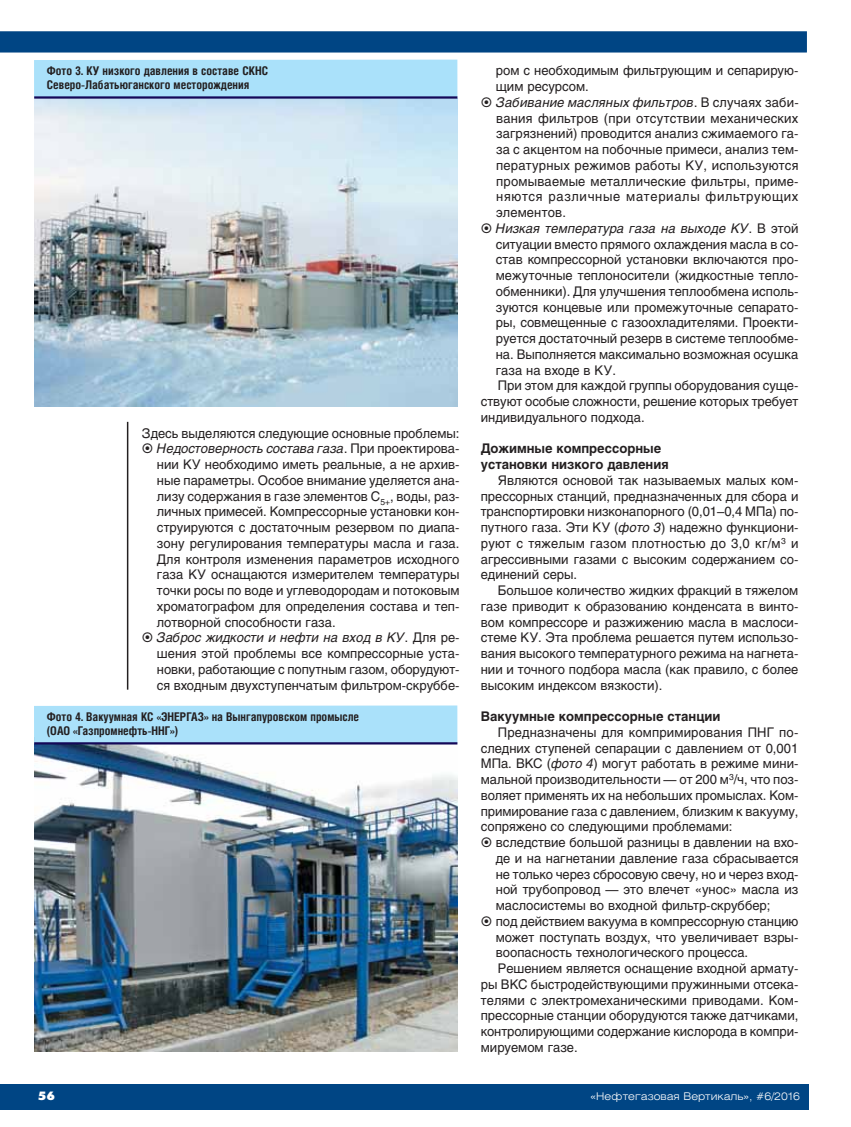
<style>
.page{position:relative;width:851px;height:1127px;background:#fff}
.page>*{position:absolute;margin:0;border:0;box-sizing:border-box;transform-origin:0 0}
.t1{font:13.2px/15.8px "Helios";color:#231f20;text-align:justify}
.t2{font:italic 13.2px "Helios";letter-spacing:.005em;color:#231f20}
.t3{font:700 13.2px/15.8px "Helios";color:#231f20}
.t4{font:13.2px "Helios";letter-spacing:.05em;color:#231f20}
.t5{font:700 12px/13.5px "Helios Cond";color:#231f20}
.t6{font:12px "Futura Futuris XC";color:#fff}
.t7{font:300 10.5px "Helios Ext";color:#fff}
.s1{font-family:"Apple SD Gothic Neo EB00";font-style:normal}
.s2{font-style:normal}
.s3{font-style:italic}
.s4{font-family:"Apple SD Gothic Neo EB00"}
</style>
<div class="page">
<div style="left:0;top:1084px;width:808px;height:26px;background:#004584"></div>
<svg style="left:0;top:31px;width:807px;height:22px;background:#084b88"></svg>
<hr style="left:127px;top:422px;width:1px;height:268px;background:#231f20">
<img style="left:34px;top:99px;width:423px;height:307px">
<div style="left:34px;top:60px;width:423px;height:38px;background:#aae1fa"></div>
<hr style="left:34px;top:96px;width:423px;height:3px;background:#140858">
<img style="left:34px;top:744px;width:423px;height:308px">
<div style="left:34px;top:705px;width:423px;height:39px;background:#aae1fa"></div>
<hr style="left:34px;top:742px;width:423px;height:2px;background:#140858">
<p class="t5" style="left:47px;top:65px;width:223px">Фото 3. КУ низкого давления в составе СКНС<br>Северо-Лабатьюганского месторождения</p>
<p class="t1" style="left:142px;top:426px;width:319px">Здесь выделяются следующие основные проблемы:</p>
<p class="t2" style="left:142px;top:444px;width:319px"><span class="s1">⊙</span> Недостоверность состава газа. <span class="s2">При проектирова-</span></p>
<p class="t1" style="left:157px;top:458px;width:304px">нии КУ необходимо иметь реальные, а не архив-</p>
<p class="t1" style="left:157px;top:474px;width:304px">ные параметры. Особое внимание уделяется ана-</p>
<p class="t1" style="left:157px;top:489px;width:304px">лизу содержания в газе элементов С<sub>5+</sub>, воды, раз-</p>
<p class="t1" style="left:157px;top:505px;width:304px">личных примесей. Компрессорные установки кон-</p>
<p class="t1" style="left:157px;top:521px;width:304px">струируются с достаточным резервом по диапа-</p>
<p class="t1" style="left:157px;top:537px;width:304px">зону регулирования температуры масла и газа.</p>
<p class="t1" style="left:157px;top:552px;width:304px">Для контроля изменения параметров исходного</p>
<p class="t1" style="left:157px;top:568px;width:304px">газа КУ оснащаются измерителем температуры</p>
<p class="t1" style="left:157px;top:584px;width:304px">точки росы по воде и углеводородам и потоковым</p>
<p class="t1" style="left:157px;top:600px;width:304px">хроматографом для определения состава и теп-</p>
<p class="t1" style="left:157px;top:615px;width:180px">лотворной способности газа.</p>
<p class="t2" style="left:142px;top:633px;width:319px"><span class="s1">⊙</span> Заброс жидкости и нефти на вход в КУ. <span class="s2">Для ре-</span></p>
<p class="t1" style="left:157px;top:647px;width:304px">шения этой проблемы все компрессорные уста-</p>
<p class="t1" style="left:157px;top:663px;width:304px">новки, работающие с попутным газом, оборудуют-</p>
<p class="t1" style="left:157px;top:678px;width:304px">ся входным двухступенчатым фильтром-скруббе-</p>
<p class="t5" style="left:47px;top:711px;width:314px">Фото 4. Вакуумная КС «ЭНЕРГАЗ» на Вынгапуровском промысле (ОАО «Газпромнефть-ННГ»)</p>
<p class="t6" style="left:38px;top:1091px;width:18px">56</p>
<p class="t1" style="left:495px;top:64px;width:304px">ром с необходимым фильтрующим и сепарирую-</p>
<p class="t1" style="left:495px;top:80px;width:94px">щим ресурсом.</p>
<p class="t2" style="left:480px;top:97px;width:319px"><span class="s1">⊙</span> Забивание масляных фильтров. <span class="s2">В случаях заби-</span></p>
<p class="t1" style="left:496px;top:111px;width:304px">вания фильтров (при отсутствии механических</p>
<p class="t1" style="left:496px;top:127px;width:304px">загрязнений) проводится анализ сжимаемого га-</p>
<p class="t1" style="left:496px;top:143px;width:304px">за с акцентом на побочные примеси, анализ тем-</p>
<p class="t1" style="left:496px;top:159px;width:304px">пературных режимов работы КУ, используются</p>
<p class="t1" style="left:496px;top:174px;width:304px">промываемые металлические фильтры, приме-</p>
<p class="t4" style="left:496px;top:192px;width:304px">няются различные материалы фильтрующих</p>
<p class="t1" style="left:496px;top:206px;width:71px">элементов.</p>
<p class="t2" style="left:480px;top:223px;width:319px"><span class="s1">⊙</span> Низкая температура газа на выходе КУ. <span class="s2">В этой</span></p>
<p class="t1" style="left:495px;top:237px;width:304px">ситуации вместо прямого охлаждения масла в со-</p>
<p class="t1" style="left:495px;top:253px;width:304px">став компрессорной установки включаются про-</p>
<p class="t1" style="left:495px;top:269px;width:304px">межуточные теплоносители (жидкостные тепло-</p>
<p class="t1" style="left:495px;top:285px;width:304px">обменники). Для улучшения теплообмена исполь-</p>
<p class="t1" style="left:495px;top:300px;width:304px">зуются концевые или промежуточные сепарато-</p>
<p class="t1" style="left:495px;top:316px;width:304px">ры, совмещенные с газоохладителями. Проекти-</p>
<p class="t1" style="left:495px;top:332px;width:304px">руется достаточный резерв в системе теплообме-</p>
<p class="t1" style="left:495px;top:348px;width:304px">на. Выполняется максимально возможная осушка</p>
<p class="t1" style="left:495px;top:363px;width:122px">газа на входе в КУ.</p>
<p class="t1" style="left:497px;top:379px;width:302px">При этом для каждой группы оборудования суще-</p>
<p class="t1" style="left:480px;top:395px;width:319px">ствуют особые сложности, решение которых требует</p>
<p class="t1" style="left:480px;top:411px;width:165px">индивидуального подхода.</p>
<p class="t3" style="left:480px;top:442px;width:189px">Дожимные компрессорные установки низкого давления</p>
<p class="t1" style="left:480px;top:474px;width:319px;text-indent:17px">Являются основой так называемых малых ком&shy;прессорных станций, предназначенных для сбора и транспортировки низконапорного (0,01–0,4 МПа) по&shy;путного газа. Эти КУ (<span class="s3">фото 3</span>) надежно функциони&shy;руют с тяжелым газом плотностью до 3,0 кг/м<sup>3</sup> и агрессивными газами с высоким содержанием со&shy;единений серы.</p>
<p class="t1" style="left:480px;top:584px;width:319px;text-indent:17px">Большое количество жидких фракций в тяжелом газе приводит к образованию конденсата в винто&shy;вом компрессоре и разжижению масла в маслоси&shy;стеме КУ. Эта проблема решается путем использо&shy;вания высокого температурного режима на нагнета&shy;нии и точного подбора масла (как правило, с более высоким индексом вязкости).</p>
<p class="t3" style="left:480px;top:710px;width:241px">Вакуумные компрессорные станции</p>
<p class="t1" style="left:497px;top:726px;width:302px">Предназначены для компримирования ПНГ по-</p>
<p class="t1" style="left:480px;top:741px;width:319px">следних ступеней сепарации с давлением от 0,001</p>
<p class="t1" style="left:480px;top:757px;width:319px">МПа. ВКС (<span class="s3">фото 4</span>) могут работать в режиме мини-</p>
<p class="t1" style="left:480px;top:773px;width:319px">мальной производительности — от 200 м<sup>3</sup>/ч, что поз-</p>
<p class="t1" style="left:480px;top:789px;width:319px">воляет применять их на небольших промыслах. Ком-</p>
<p class="t1" style="left:480px;top:804px;width:319px">примирование газа с давлением, близким к вакууму,</p>
<p class="t1" style="left:480px;top:820px;width:253px">сопряжено со следующими проблемами:</p>
<p class="t1" style="left:480px;top:836px;width:319px"><span class="s4">⊙</span> вследствие большой разницы в давлении на вхо-</p>
<p class="t1" style="left:495px;top:852px;width:304px">де и на нагнетании давление газа сбрасывается</p>
<p class="t1" style="left:495px;top:867px;width:304px">не только через сбросовую свечу, но и через вход-</p>
<p class="t1" style="left:495px;top:883px;width:304px">ной трубопровод — это влечет «унос» масла из</p>
<p class="t1" style="left:495px;top:899px;width:276px">маслосистемы во входной фильтр-скруббер;</p>
<p class="t1" style="left:480px;top:915px;width:319px"><span class="s4">⊙</span> под действием вакуума в компрессорную станцию</p>
<p class="t1" style="left:495px;top:930px;width:304px">может поступать воздух, что увеличивает взры-</p>
<p class="t1" style="left:495px;top:946px;width:254px">воопасность технологического процесса.</p>
<p class="t1" style="left:497px;top:962px;width:302px">Решением является оснащение входной армату-</p>
<p class="t1" style="left:480px;top:978px;width:319px">ры ВКС быстродействующими пружинными отсека-</p>
<p class="t1" style="left:480px;top:993px;width:319px">телями с электромеханическими приводами. Ком-</p>
<p class="t1" style="left:480px;top:1009px;width:319px">прессорные станции оборудуются также датчиками,</p>
<p class="t1" style="left:480px;top:1025px;width:319px">контролирующими содержание кислорода в компри-</p>
<p class="t1" style="left:480px;top:1041px;width:98px">мируемом газе.</p>
<p class="t7" style="left:590px;top:1092px;width:211px">«Нефтегазовая Вертикаль», #6/2016</p>
</div>
